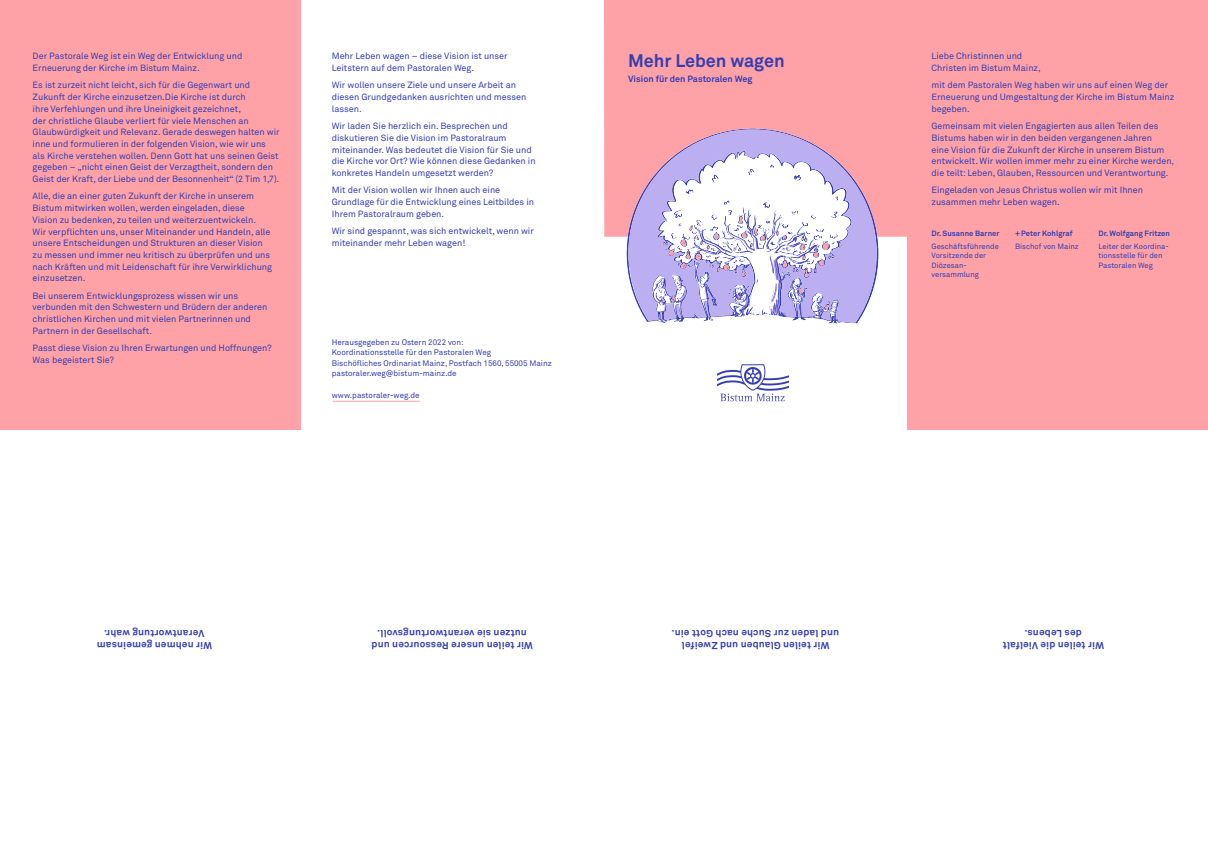
<style>
.page{position:relative;width:1208px;height:859px;background:#fff}
.page>*{position:absolute;margin:0;border:0;box-sizing:border-box;transform-origin:0 0}
.t1{font:700 18px "Akkurat";color:#353eb0}
.t2{font:700 10px/12px "Akkurat";letter-spacing:.02em;color:#353eb0;text-align:center}
.t3{font:9px/11.7px "Akkurat";color:#353eb0}
.t4{font:700 9px "Akkurat";color:#353eb0}
.t5{font:8px/10.4px "Akkurat";color:#353eb0}
.t6{font:7.6px/9.1px "Akkurat";color:#353eb0}
.t7{font:700 7.6px "Akkurat";letter-spacing:.005em;color:#353eb0}
</style>
<div class="page">
<div style="left:0;top:0;width:300px;height:429px;background:#ffa2a7"></div>
<div style="left:907px;top:0;width:301px;height:429px;background:#ffa2a7"></div>
<hr style="left:333px;top:401px;width:87px;height:1px;background:#ffa2a7">
<div style="left:604px;top:0;width:303px;height:237px;background:#ffa2a7"></div>
<svg style="left:717px;top:364px;width:71px;height:37px"></svg>
<img style="left:625px;top:126px;width:256px;height:198px">
<p class="t3" style="left:33px;top:50px;width:211px">Der Pastorale Weg ist ein Weg der Entwicklung und<br>Erneuerung der Kirche im Bistum Mainz.</p>
<p class="t3" style="left:33px;top:79px;width:249px">Es ist zurzeit nicht leicht, sich für die Gegenwart und Zukunft der Kirche einzusetzen.Die Kirche ist durch<br>ihre Verfehlungen und ihre Uneinigkeit gezeichnet,<br>der christliche Glaube verliert für viele Menschen an Glaubwürdigkeit und Relevanz. Gerade deswegen halten wir inne und formulieren in der folgenden Vision, wie wir uns als Kirche verstehen wollen. Denn Gott hat uns seinen Geist gegeben – „nicht einen Geist der Verzagtheit, sondern den Geist der Kraft, der Liebe und der Besonnenheit“ (2 Tim 1,7).</p>
<p class="t3" style="left:33px;top:190px;width:241px">Alle, die an einer guten Zukunft der Kirche in unserem Bistum mitwirken wollen, werden eingeladen, diese Vision zu bedenken, zu teilen und weiterzuentwickeln.<br>Wir verpflichten uns, unser Miteinander und Handeln, alle unsere Entscheidungen und Strukturen an dieser Vision zu messen und immer neu kritisch zu überprüfen und uns nach Kräften und mit Leidenschaft für ihre Verwirklichung einzusetzen.</p>
<p class="t3" style="left:33px;top:290px;width:236px">Bei unserem Entwicklungsprozess wissen wir uns verbunden mit den Schwestern und Brüdern der anderen christlichen Kirchen und mit vielen Partnerinnen und Partnern in der Gesellschaft.</p>
<p class="t3" style="left:33px;top:342px;width:241px">Passt diese Vision zu Ihren Erwartungen und Hoffnungen?<br>Was begeistert Sie?</p>
<p class="t3" style="left:332px;top:50px;width:177px">Mehr Leben wagen – diese Vision ist unser<br>Leitstern auf dem Pastoralen Weg.</p>
<p class="t3" style="left:332px;top:79px;width:196px">Wir wollen unsere Ziele und unsere Arbeit an diesen Grundgedanken ausrichten und messen lassen.</p>
<p class="t3" style="left:332px;top:120px;width:205px">Wir laden Sie herzlich ein. Besprechen und diskutieren Sie die Vision im Pastoralraum miteinander. Was bedeutet die Vision für Sie und die Kirche vor Ort? Wie können diese Gedanken in konkretes Handeln umgesetzt werden?</p>
<p class="t3" style="left:332px;top:184px;width:204px">Mit der Vision wollen wir Ihnen auch eine<br>Grundlage für die Entwicklung eines Leitbildes in<br>Ihrem Pastoralraum geben.</p>
<p class="t3" style="left:332px;top:225px;width:204px">Wir sind gespannt, was sich entwickelt, wenn wir miteinander mehr Leben wagen!</p>
<p class="t5" style="left:332px;top:337px;width:222px">Herausgegeben zu Ostern 2022 von:<br>Koordinationsstelle für den Pastoralen Weg<br>Bischöfliches Ordinariat Mainz, Postfach 1560, 55005 Mainz pastoraler.weg@bistum-mainz.de</p>
<p class="t5" style="left:332px;top:390px;width:89px">www.pastoraler-weg.de</p>
<h1 class="t1" style="left:628px;top:49px;width:158px">Mehr Leben wagen</h1>
<p class="t4" style="left:628px;top:73px;width:126px">Vision für den Pastoralen Weg</p>
<p class="t2" style="left:212px;top:652px;width:117px;rotate:-180deg">Wir nehmen gemeinsam<br>Verantwortung wahr.</p>
<p class="t2" style="left:533px;top:652px;width:163px;rotate:-180deg">Wir teilen unsere Ressourcen und nutzen sie verantwortungsvoll.</p>
<p class="t2" style="left:839px;top:652px;width:169px;rotate:-180deg">Wir teilen Glauben und Zweifel und laden zur Suche nach Gott ein.</p>
<p class="t3" style="left:931px;top:50px;width:111px">Liebe Christinnen und<br>Christen im Bistum Mainz,</p>
<p class="t3" style="left:931px;top:79px;width:244px">mit dem Pastoralen Weg haben wir uns auf einen Weg der<br>Erneuerung und Umgestaltung der Kirche im Bistum Mainz begeben.</p>
<p class="t3" style="left:931px;top:120px;width:244px">Gemeinsam mit vielen Engagierten aus allen Teilen des Bistums haben wir in den beiden vergangenen Jahren<br>eine Vision für die Zukunft der Kirche in unserem Bistum entwickelt. Wir wollen immer mehr zu einer Kirche werden, die teilt: Leben, Glauben, Ressourcen und Verantwortung.</p>
<p class="t3" style="left:931px;top:184px;width:213px">Eingeladen von Jesus Christus wollen wir mit Ihnen zusammen mehr Leben wagen.</p>
<p class="t7" style="left:931px;top:229px;width:69px">Dr. Susanne Barner</p>
<p class="t6" style="left:931px;top:242px;width:69px">Geschäftsführende<br>Vorsitzende der<br>Diözesan&shy;versammlung</p>
<p class="t7" style="left:1015px;top:229px;width:59px">+Peter Kohlgraf</p>
<p class="t6" style="left:1015px;top:242px;width:65px">Bischof von Mainz</p>
<p class="t7" style="left:1098px;top:229px;width:73px">Dr. Wolfgang Fritzen</p>
<p class="t6" style="left:1098px;top:242px;width:71px">Leiter der Koordina&shy;tionsstelle für den<br>Pastoralen Weg</p>
<p class="t2" style="left:1104px;top:652px;width:103px;rotate:-180deg">Wir teilen die Vielfalt des Lebens.</p>
</div>
